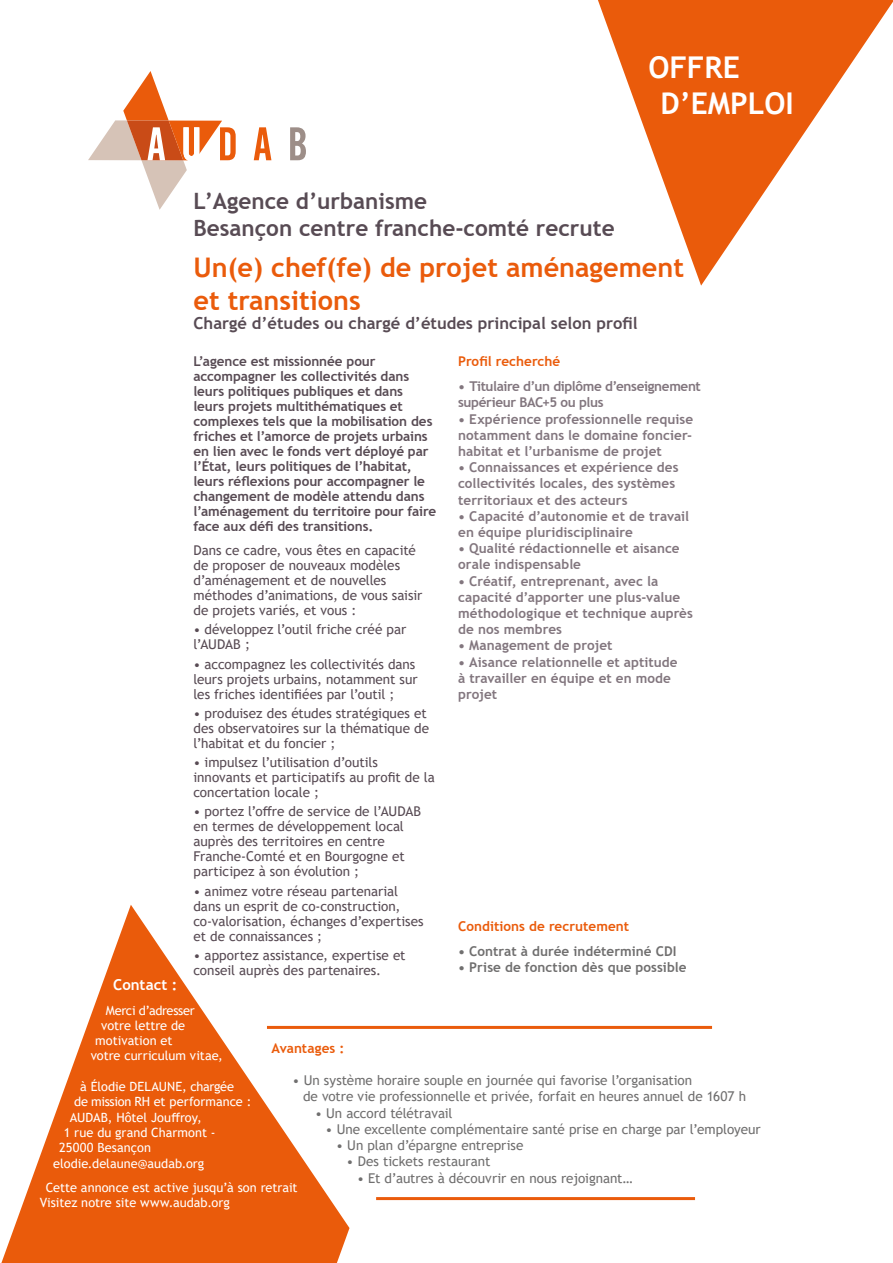
<style>
.page{position:relative;width:893px;height:1263px;background:#fff}
.page>*{position:absolute;margin:0;border:0;box-sizing:border-box;transform-origin:0 0}
.t1{font:700 30px/36px "Trebuchet MS";color:#fff}
.t2{font:700 27px/32.4px "Trebuchet MS";color:#ea5b0b}
.t3{font:700 22.5px/27px "Trebuchet MS";color:#584b54}
.t4{font:700 16.5px "Trebuchet MS";color:#584b54}
.t5{font:700 15px "Trebuchet MS";color:#fff}
.t6{font:13.5px/15px "Trebuchet MS";color:#584b54}
.t7{font:700 13.5px/16.2px "Trebuchet MS";letter-spacing:.005em;color:#82767e}
.t8{font:700 13.5px/15px "Trebuchet MS";letter-spacing:-.005em;color:#584b54}
.t9{font:13.5px/16.2px "Trebuchet MS";letter-spacing:-.005em;color:#706f6f}
.t10{font:700 13.5px "Trebuchet MS";letter-spacing:.005em;color:#706f6f}
.t11{font:700 13.5px/16.2px "Trebuchet MS";letter-spacing:-.025em;color:#82767e}
.t12{font:700 13.5px "Trebuchet MS";letter-spacing:.005em;color:#ea5b0b}
.t13{font:12.75px/15.3px "Trebuchet MS";color:#fff}
.t14{font:12.75px "Trebuchet MS";letter-spacing:-.025em;color:#fff}
</style>
<div class="page">
<svg style="left:598px;top:0;width:295px;height:286px"></svg>
<svg style="left:88px;top:71px;width:218px;height:139px"></svg>
<svg style="left:1px;top:905px;width:348px;height:358px;fill:#ea5b0b"></svg>
<hr style="left:267px;top:1026px;width:445px;height:3px;background:#ea5b0b">
<hr style="left:376px;top:1197px;width:319px;height:3px;background:#ea5b0b">
<h1 class="t1" style="left:660px;top:49px;width:135px;text-indent:-12px">OFFRE<br>D’EMPLOI</h1>
<h3 class="t3" style="left:193px;top:188px;width:423px">L’Agence d’urbanisme<br>Besançon centre franche-comté recrute</h3>
<h2 class="t2" style="left:193px;top:251px;width:492px">Un(e) chef(fe) de projet aménagement et transitions</h2>
<p class="t4" style="left:193px;top:313px;width:446px">Chargé d’études ou chargé d’études principal selon profil</p>
<p class="t8" style="left:193px;top:354px;width:244px">L’agence est missionnée pour accompagner les collectivités dans leurs politiques publiques et dans leurs projets multithématiques et complexes tels que la mobilisation des friches et l’amorce de projets urbains en lien avec le fonds vert déployé par l’État, leurs politiques de l’habitat, leurs réflexions pour accompagner le changement de modèle attendu dans l’aménagement du territoire pour faire face aux défi des transitions.</p>
<p class="t6" style="left:193px;top:543px;width:230px">Dans ce cadre, vous êtes en capacité de proposer de nouveaux modèles d’aménagement et de nouvelles méthodes d’animations, de vous saisir de projets variés, et vous :</p>
<p class="t6" style="left:193px;top:622px;width:214px">• développez l’outil friche créé par l’AUDAB ;</p>
<p class="t6" style="left:193px;top:656px;width:226px">• accompagnez les collectivités dans leurs projets urbains, notamment sur les friches identifiées par l’outil ;</p>
<p class="t6" style="left:193px;top:705px;width:237px">• produisez des études stratégiques et des observatoires sur la thématique de l’habitat et du foncier ;</p>
<p class="t6" style="left:193px;top:755px;width:243px">• impulsez l’utilisation d’outils innovants et participatifs au profit de la concertation locale ;</p>
<p class="t6" style="left:193px;top:804px;width:229px">• portez l’offre de service de l’AUDAB en termes de développement local auprès des territoires en centre Franche-Comté et en Bourgogne et participez à son évolution ;</p>
<p class="t6" style="left:193px;top:883px;width:232px">• animez votre réseau partenarial dans un esprit de co-construction, co-valorisation, échanges d’expertises et de connaissances ;</p>
<p class="t6" style="left:193px;top:947px;width:214px">• apportez assistance, expertise et conseil auprès des partenaires.</p>
<p class="t12" style="left:458px;top:353px;width:104px">Profil recherché</p>
<p class="t11" style="left:458px;top:378px;width:244px">• Titulaire d’un diplôme d’enseignement supérieur BAC+5 ou plus</p>
<p class="t7" style="left:458px;top:411px;width:236px;text-align:justify">• Expérience professionnelle requise notamment dans le domaine foncier&shy;habitat et l’urbanisme de projet</p>
<p class="t7" style="left:458px;top:459px;width:222px">• Connaissances et expérience des collectivités locales, des systèmes territoriaux et des acteurs</p>
<p class="t7" style="left:458px;top:508px;width:232px">• Capacité d’autonomie et de travail en équipe pluridisciplinaire</p>
<p class="t7" style="left:458px;top:540px;width:223px">• Qualité rédactionnelle et aisance orale indispensable</p>
<p class="t7" style="left:458px;top:573px;width:236px">• Créatif, entreprenant, avec la capacité d’apporter une plus-value méthodologique et technique auprès de nos membres</p>
<p class="t7" style="left:458px;top:638px;width:156px">• Management de projet</p>
<p class="t7" style="left:458px;top:654px;width:221px">• Aisance relationnelle et aptitude à travailler en équipe et en mode projet</p>
<p class="t12" style="left:458px;top:918px;width:173px">Conditions de recrutement</p>
<p class="t10" style="left:458px;top:943px;width:220px">• Contrat à durée indéterminé CDI</p>
<p class="t10" style="left:458px;top:959px;width:230px">• Prise de fonction dès que possible</p>
<p class="t5" style="left:113px;top:975px;width:66px">Contact :</p>
<p class="t14" style="left:106px;top:1002px;width:91px">Merci d’adresser</p>
<p class="t13" style="left:101px;top:1017px;width:85px">votre lettre de</p>
<p class="t13" style="left:95px;top:1033px;width:79px">motivation et</p>
<p class="t13" style="left:91px;top:1048px;width:134px">votre curriculum vitae,</p>
<p class="t13" style="left:80px;top:1079px;width:155px">à Élodie DELAUNE, chargée</p>
<p class="t13" style="left:74px;top:1094px;width:179px">de mission RH et performance :</p>
<p class="t13" style="left:70px;top:1109px;width:134px">AUDAB, Hôtel Jouffroy,</p>
<p class="t13" style="left:64px;top:1125px;width:153px">1 rue du grand Charmont -</p>
<p class="t13" style="left:59px;top:1140px;width:93px">25000 Besançon</p>
<p class="t13" style="left:53px;top:1155px;width:152px">elodie.delaune@audab.org</p>
<p class="t13" style="left:40px;top:1179px;width:259px;text-indent:6px">Cette annonce est active jusqu’à son retrait<br>Visitez notre site www.audab.org</p>
<p class="t12" style="left:272px;top:1040px;width:74px">Avantages :</p>
<p class="t9" style="left:303px;top:1072px;width:445px;text-indent:-10px">• Un système horaire souple en journée qui favorise l’organisation<br>de votre vie professionnelle et privée, forfait en heures annuel de 1607 h</p>
<p class="t9" style="left:315px;top:1105px;width:139px">• Un accord télétravail</p>
<p class="t9" style="left:326px;top:1121px;width:437px">• Une excellente complémentaire santé prise en charge par l’employeur</p>
<p class="t9" style="left:336px;top:1137px;width:189px">• Un plan d’épargne entreprise</p>
<p class="t9" style="left:347px;top:1153px;width:145px">• Des tickets restaurant</p>
<p class="t9" style="left:357px;top:1169px;width:277px">• Et d’autres à découvrir en nous rejoignant…</p>
</div>
